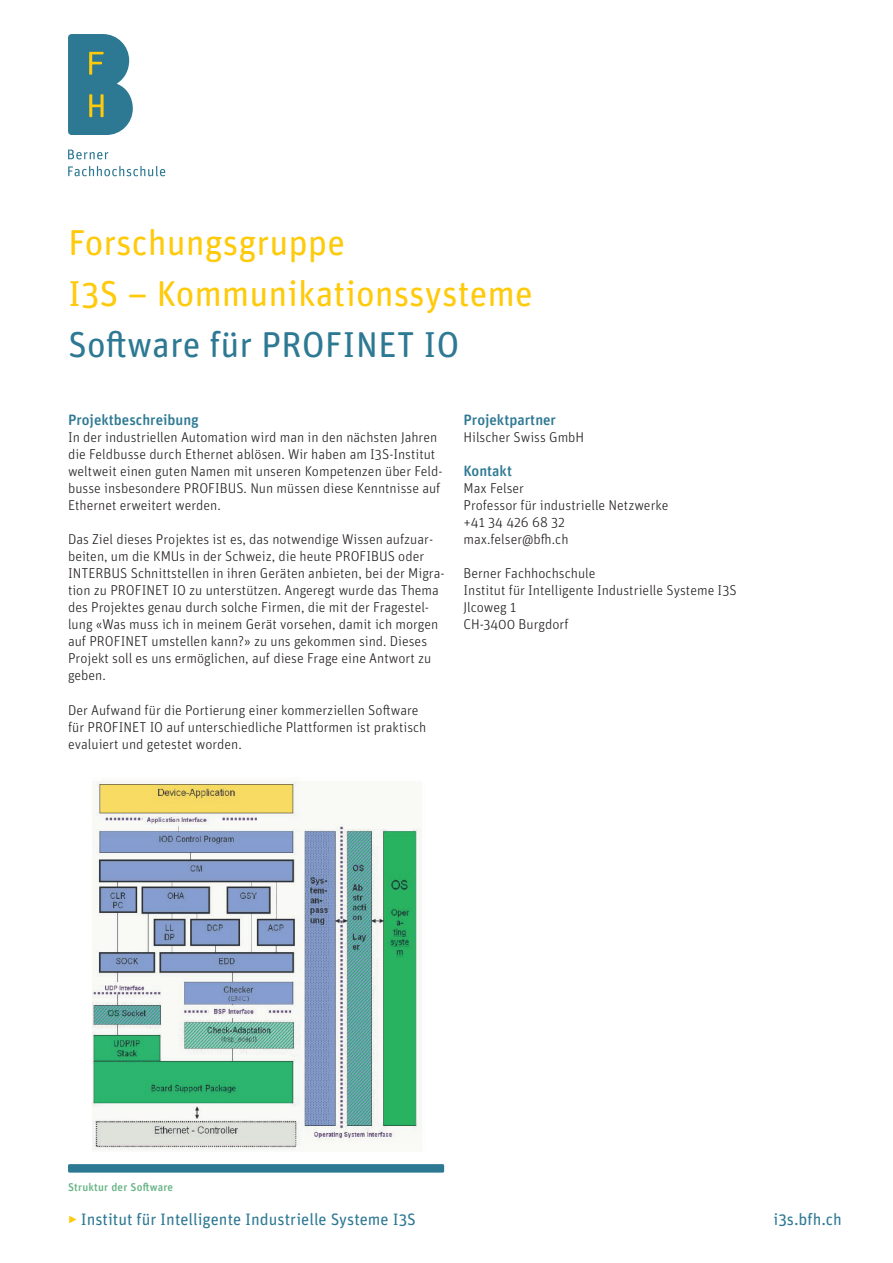
<style>
.page{position:relative;width:893px;height:1263px;background:#fff}
.page>*{position:absolute;margin:0;border:0;box-sizing:border-box;transform-origin:0 0}
.t1{font:36px/51px "Unit Rounded Pro";color:#feca0a}
.t2{font:36px "Unit Rounded Pro";color:#2d7993}
.t3{font:16.5px "Unit Rounded Pro";color:#2d7993}
.t4{font:500 15px "Unit Rounded Pro";color:#2d7993}
.t5{font:300 14.25px/17px "Unit Rounded Pro";color:#231f20}
.t6{font:500 11.25px "Unit Rounded Pro";letter-spacing:.015em;color:#68b487}
.s1{font-weight:300;color:#feca0a}
</style>
<div class="page">
<svg style="left:68px;top:34px;width:65px;height:101px"></svg>
<svg style="left:68px;top:150px;width:40px;height:9px"></svg>
<svg style="left:68px;top:166px;width:97px;height:10px"></svg>
<div style="left:68px;top:1164px;width:376px;height:8px;background:#2d7993;border-radius:2px"></div>
<img style="left:92px;top:777px;width:330px;height:373px">
<h1 class="t1" style="left:68px;top:216px;width:466px">Forschungsgruppe<br>I3S – Kommunikationssysteme</h1>
<h1 class="t2" style="left:68px;top:320px;width:393px">Software für PROFINET IO</h1>
<p class="t4" style="left:68px;top:409px;width:132px">Projektbeschreibung</p>
<p class="t5" style="left:68px;top:429px;width:376px">In der industriellen Automation wird man in den nächsten Jahren die Feldbusse durch Ethernet ablösen. Wir haben am I3S-Institut weltweit einen guten Namen mit unseren Kompetenzen über Feld&shy;busse insbesondere PROFIBUS. Nun müssen diese Kenntnisse auf Ethernet erweitert werden.</p>
<p class="t5" style="left:68px;top:531px;width:378px">Das Ziel dieses Projektes ist es, das notwendige Wissen aufzuar&shy;beiten, um die KMUs in der Schweiz, die heute PROFIBUS oder INTERBUS Schnittstellen in ihren Geräten anbieten, bei der Migra&shy;tion zu PROFINET IO zu unterstützen. Angeregt wurde das Thema des Projektes genau durch solche Firmen, die mit der Fragestel&shy;lung «Was muss ich in meinem Gerät vorsehen, damit ich morgen auf PROFINET umstellen kann?» zu uns gekommen sind. Dieses Projekt soll es uns ermöglichen, auf diese Frage eine Antwort zu geben.</p>
<p class="t5" style="left:68px;top:701px;width:360px">Der Aufwand für die Portierung einer kommerziellen Software für PROFINET IO auf unterschiedliche Plattformen ist praktisch evaluiert und getestet worden.</p>
<p class="t4" style="left:463px;top:409px;width:94px">Projektpartner</p>
<p class="t5" style="left:463px;top:429px;width:122px">Hilscher Swiss GmbH</p>
<p class="t4" style="left:463px;top:460px;width:50px">Kontakt</p>
<p class="t5" style="left:463px;top:480px;width:206px">Max Felser<br>Professor für industrielle Netzwerke +41 34 426 68 32 max.felser@bfh.ch</p>
<p class="t5" style="left:463px;top:565px;width:275px">Berner Fachhochschule<br>Institut für Intelligente Industrielle Systeme I3S<br>Jlcoweg 1<br>CH-3400 Burgdorf</p>
<p class="t6" style="left:68px;top:1179px;width:107px">Struktur der Software</p>
<p class="t3" style="left:68px;top:1207px;width:349px"><span class="s1">‣</span> Institut für Intelligente Industrielle Systeme I3S</p>
<p class="t3" style="left:773px;top:1207px;width:70px">i3s.bfh.ch</p>
</div>
